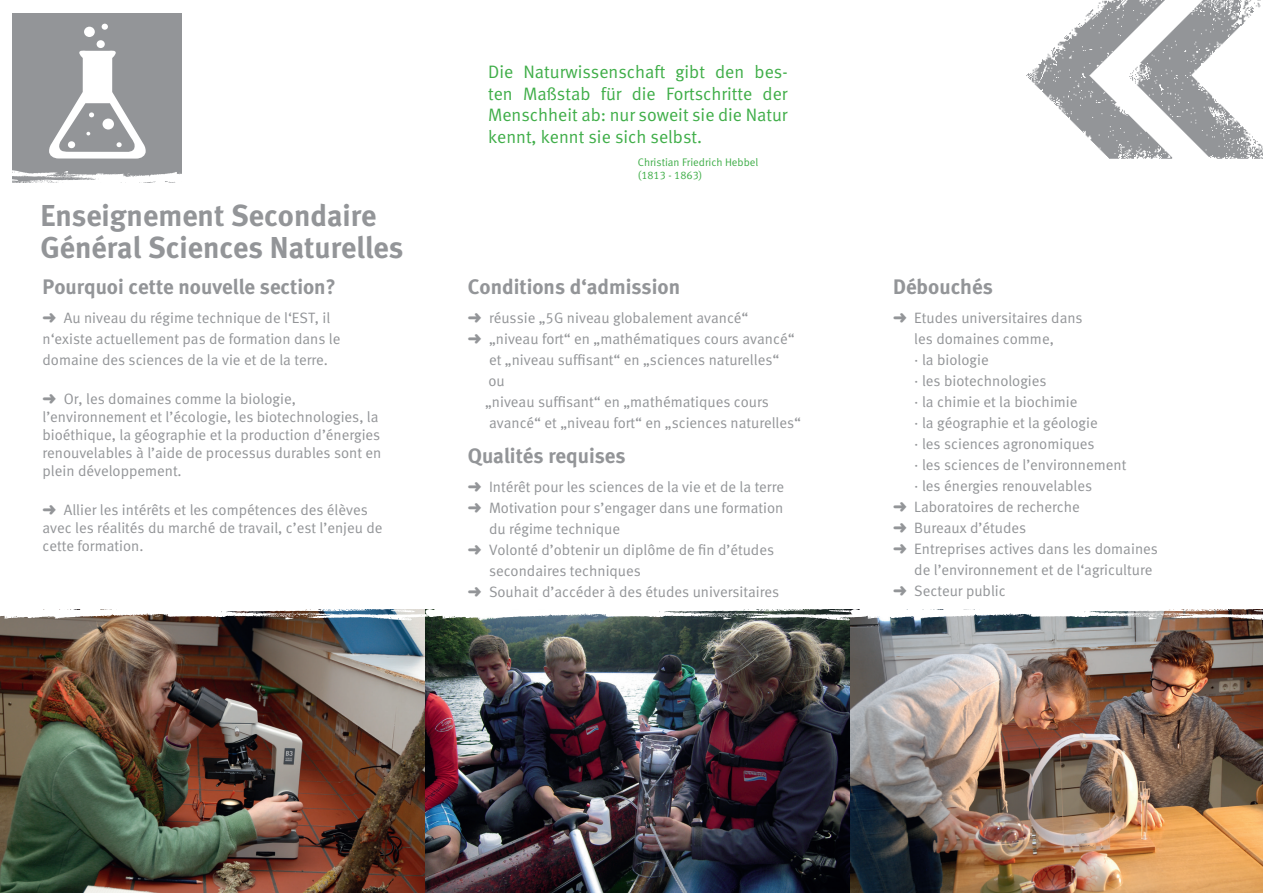
<style>
.page{position:relative;width:1263px;height:893px;background:#fff}
.page>*{position:absolute;margin:0;border:0;box-sizing:border-box;transform-origin:0 0}
.t1{font:700 30.15px/32.5px "Meta";color:#939598}
.t2{font:700 21px "Meta";color:#939598}
.t3{font:18px/21.6px "Meta Normal LF";color:#40ae49;text-align:justify}
.t4{font:15px/18px "Meta Normal LF";color:#939598}
.t5{font:10.95px/13.2px "Meta Normal LF";color:#40ae49}
</style>
<div class="page">
<div style="left:13px;top:13px;width:169px;height:169px;background:#939598"></div>
<svg style="left:49px;top:51px;width:97px;height:108px"></svg>
<div style="left:103px;top:119px;width:11px;height:11px;background:#fff;border-radius:50%"></div>
<div style="left:97px;top:40px;width:8px;height:8px;background:#fff;border-radius:50%"></div>
<div style="left:84px;top:27px;width:11px;height:10px;background:#fff;border-radius:50%"></div>
<svg style="left:102px;top:24px;width:6px;height:6px"></svg>
<img style="left:0;top:620px;width:1263px;height:273px">
<img style="left:0;top:609px;width:1263px;height:11px">
<svg style="left:12px;top:170px;width:170px;height:13px"></svg>
<img style="left:1026px;top:0;width:237px;height:159px">
<h1 class="t1" style="left:40px;top:198px;width:364px">Enseignement Secondaire<br>Général Sciences Naturelles</h1>
<p class="t3" style="left:488px;top:61px;width:301px">Die Naturwissenschaft gibt den bes&shy;ten Maßstab für die Fortschritte der Menschheit ab: nur soweit sie die Natur kennt, kennt sie sich selbst.</p>
<p class="t5" style="left:638px;top:155px;width:122px">Christian Friedrich Hebbel (1813 - 1863)</p>
<h2 class="t2" style="left:43px;top:275px;width:295px">Pourquoi cette nouvelle section?</h2>
<h2 class="t2" style="left:468px;top:275px;width:214px">Conditions d‘admission</h2>
<p class="t4" style="left:43px;top:307px;width:299px;line-height:21px">➜ Au niveau du régime technique de l‘EST, il n‘existe actuellement pas de formation dans le domaine des sciences de la vie et de la terre.</p>
<p class="t4" style="left:43px;top:390px;width:340px">➜ Or, les domaines comme la biologie, l’environnement et l’écologie, les biotechnologies, la bioéthique, la géographie et la production d’énergies renouvelables à l’aide de processus durables sont en plein développement.</p>
<p class="t4" style="left:43px;top:501px;width:341px">➜ Allier les intérêts et les compétences des élèves avec les réalités du marché de travail, c’est l’enjeu de cette formation.</p>
<p class="t4" style="left:468px;top:309px;width:282px">➜ réussie „5G niveau globalement avancé“</p>
<p class="t4" style="left:468px;top:330px;width:328px">➜ „niveau fort“ en „mathématiques cours avancé“</p>
<p class="t4" style="left:489px;top:351px;width:292px">et „niveau suffisant“ en „sciences naturelles“</p>
<p class="t4" style="left:488px;top:372px;width:18px">ou</p>
<p class="t4" style="left:485px;top:393px;width:285px">„niveau suffisant“ en „mathématiques cours</p>
<p class="t4" style="left:489px;top:414px;width:314px">avancé“ et „niveau fort“ en „sciences naturelles“</p>
<h2 class="t2" style="left:468px;top:443px;width:159px">Qualités requises</h2>
<p class="t4" style="left:468px;top:478px;width:318px">➜ Intérêt pour les sciences de la vie et de la terre</p>
<p class="t4" style="left:468px;top:499px;width:317px">➜ Motivation pour s’engager dans une formation</p>
<p class="t4" style="left:489px;top:520px;width:132px">du régime technique</p>
<p class="t4" style="left:468px;top:541px;width:308px">➜ Volonté d’obtenir un diplôme de fin d’études</p>
<p class="t4" style="left:489px;top:562px;width:153px">secondaires techniques</p>
<p class="t4" style="left:468px;top:583px;width:313px">➜ Souhait d’accéder à des études universitaires</p>
<h2 class="t2" style="left:893px;top:275px;width:101px">Débouchés</h2>
<p class="t4" style="left:893px;top:309px;width:191px">➜ Etudes universitaires dans</p>
<p class="t4" style="left:914px;top:330px;width:141px">les domaines comme,</p>
<p class="t4" style="left:914px;top:351px;width:76px">· la biologie</p>
<p class="t4" style="left:914px;top:372px;width:134px">· les biotechnologies</p>
<p class="t4" style="left:914px;top:393px;width:165px">· la chimie et la biochimie</p>
<p class="t4" style="left:914px;top:414px;width:185px">· la géographie et la géologie</p>
<p class="t4" style="left:914px;top:435px;width:182px">· les sciences agronomiques</p>
<p class="t4" style="left:914px;top:456px;width:214px">· les sciences de l’environnement</p>
<p class="t4" style="left:914px;top:477px;width:179px">· les énergies renouvelables</p>
<p class="t4" style="left:893px;top:498px;width:188px">➜ Laboratoires de recherche</p>
<p class="t4" style="left:893px;top:519px;width:135px">➜ Bureaux d’études</p>
<p class="t4" style="left:893px;top:540px;width:266px">➜ Entreprises actives dans les domaines</p>
<p class="t4" style="left:914px;top:561px;width:240px">de l’environnement et de l‘agriculture</p>
<p class="t4" style="left:893px;top:582px;width:114px">➜ Secteur public</p>
</div>
